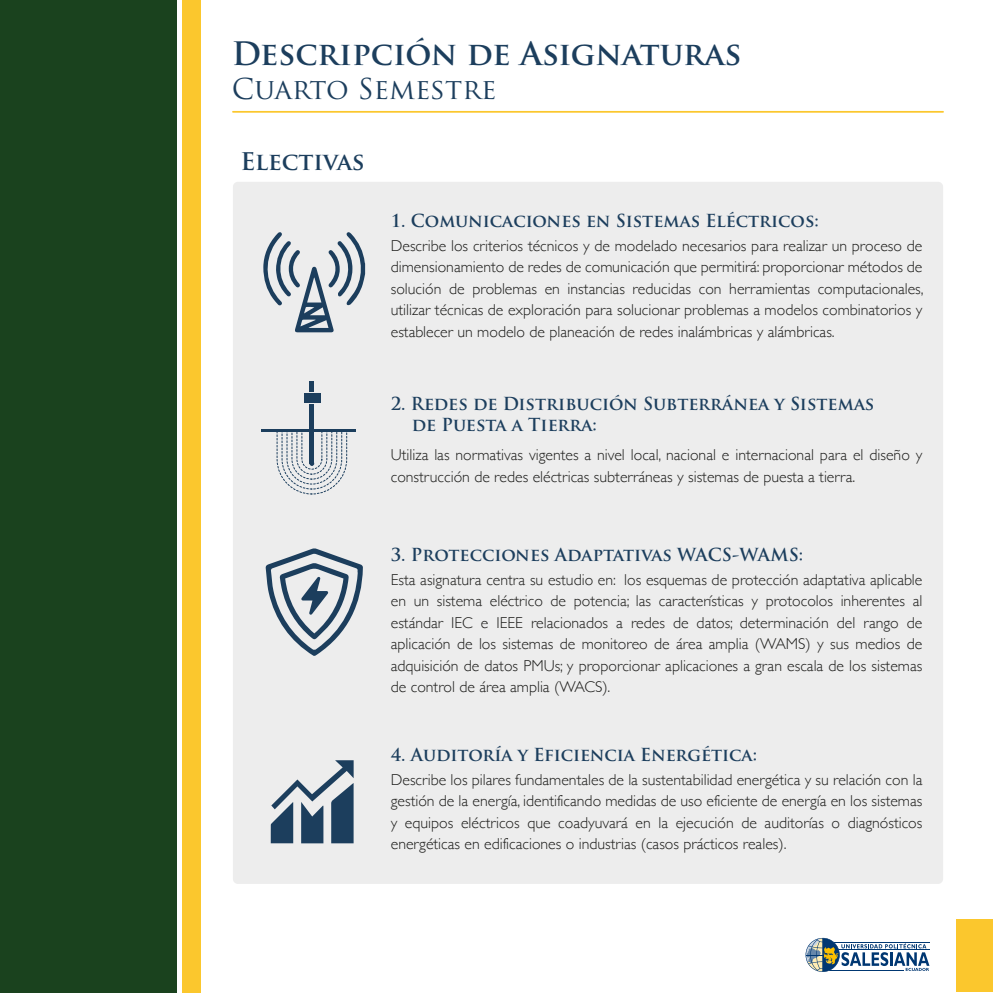
<style>
.page{position:relative;width:993px;height:993px;background:#fff}
.page>*{position:absolute;margin:0;border:0;box-sizing:border-box;transform-origin:0 0}
.t1{font:700 31.5px "Trajan Pro";color:#1c3e5d}
.t2{font:28px "Trajan Pro";color:#1c3e5d}
.t3{font:700 23.62px "Trajan Pro";letter-spacing:-.005em;color:#1c3e5d}
.t4{font:700 17.5px/21px "Trajan Pro";color:#1c3e5d}
.t5{font:300 15.75px/21.5px "Gill Sans";color:#1d1d1b;text-align:justify}
</style>
<div class="page">
<div style="left:0;top:0;width:177px;height:992px;background:#1a421e"></div>
<div style="left:182px;top:0;width:19px;height:992px;background:#fbc72d"></div>
<div style="left:956px;top:918px;width:36px;height:73px;background:#fbc72d"></div>
<svg style="left:805px;top:937px;width:124px;height:34px"></svg>
<hr style="left:233px;top:111px;width:709px;height:2px;background:#fbc72d">
<div style="left:233px;top:182px;width:709px;height:701px;background:#ededed;border-radius:5px"></div>
<svg style="left:271px;top:760px;width:82px;height:83px"></svg>
<svg style="left:265px;top:548px;width:98px;height:107px"></svg>
<svg style="left:263px;top:232px;width:102px;height:100px"></svg>
<div style="left:303px;top:393px;width:17px;height:9px;background:#1c3e5d"></div>
<div style="left:309px;top:404px;width:5px;height:59px;background:#1c3e5d"></div>
<div style="left:309px;top:381px;width:5px;height:10px;background:#1c3e5d"></div>
<hr style="left:261px;top:429px;width:95px;height:2px;background:#1c3e5d">
<svg style="left:276px;top:431px;width:71px;height:63px"></svg>
<h1 class="t1" style="left:232px;top:34px;width:511px">Descripción de Asignaturas</h1>
<h2 class="t2" style="left:232px;top:70px;width:266px">CUARTO SEMESTRE</h2>
<h3 class="t3" style="left:240px;top:147px;width:125px">Electivas</h3>
<p class="t4" style="left:390px;top:210px;width:429px">1. Comunicaciones en Sistemas Eléctricos:</p>
<p class="t5" style="left:390px;top:234px;width:534px">Describe los criterios técnicos y de modelado necesarios para realizar un proceso de dimensionamiento de redes de comunicación que permitirá: proporcionar métodos de solución de problemas en instancias reducidas con herramientas computacionales, utilizar técnicas de exploración para solucionar problemas a modelos combinatorios y establecer un modelo de planeación de redes inalámbricas y alámbricas.</p>
<p class="t4" style="left:411px;top:393px;width:464px;text-indent:-21px">2. Redes de Distribución Subterránea y Sistemas de Puesta a Tierra:</p>
<p class="t5" style="left:390px;top:443px;width:533px">Utiliza las normativas vigentes a nivel local, nacional e internacional para el diseño y construcción de redes eléctricas subterráneas y sistemas de puesta a tierra.</p>
<p class="t4" style="left:390px;top:544px;width:414px">3. Protecciones Adaptativas WACS-WAMS:</p>
<p class="t5" style="left:390px;top:567px;width:533px">Esta asignatura centra su estudio en: los esquemas de protección adaptativa aplicable en un sistema eléctrico de potencia; las características y protocolos inherentes al estándar IEC e IEEE relacionados a redes de datos; determinación del rango de aplicación de los sistemas de monitoreo de área amplia (WAMS) y sus medios de adquisición de datos PMUs; y proporcionar aplicaciones a gran escala de los sistemas de control de área amplia (WACS).</p>
<p class="t4" style="left:390px;top:744px;width:367px">4. Auditoría y Eficiencia Energética:</p>
<p class="t5" style="left:390px;top:767px;width:533px">Describe los pilares fundamentales de la sustentabilidad energética y su relación con la gestión de la energía, identificando medidas de uso eficiente de energía en los sistemas y equipos eléctricos que coadyuvará en la ejecución de auditorías o diagnósticos energéticas en edificaciones o industrias (casos prácticos reales).</p>
</div>
